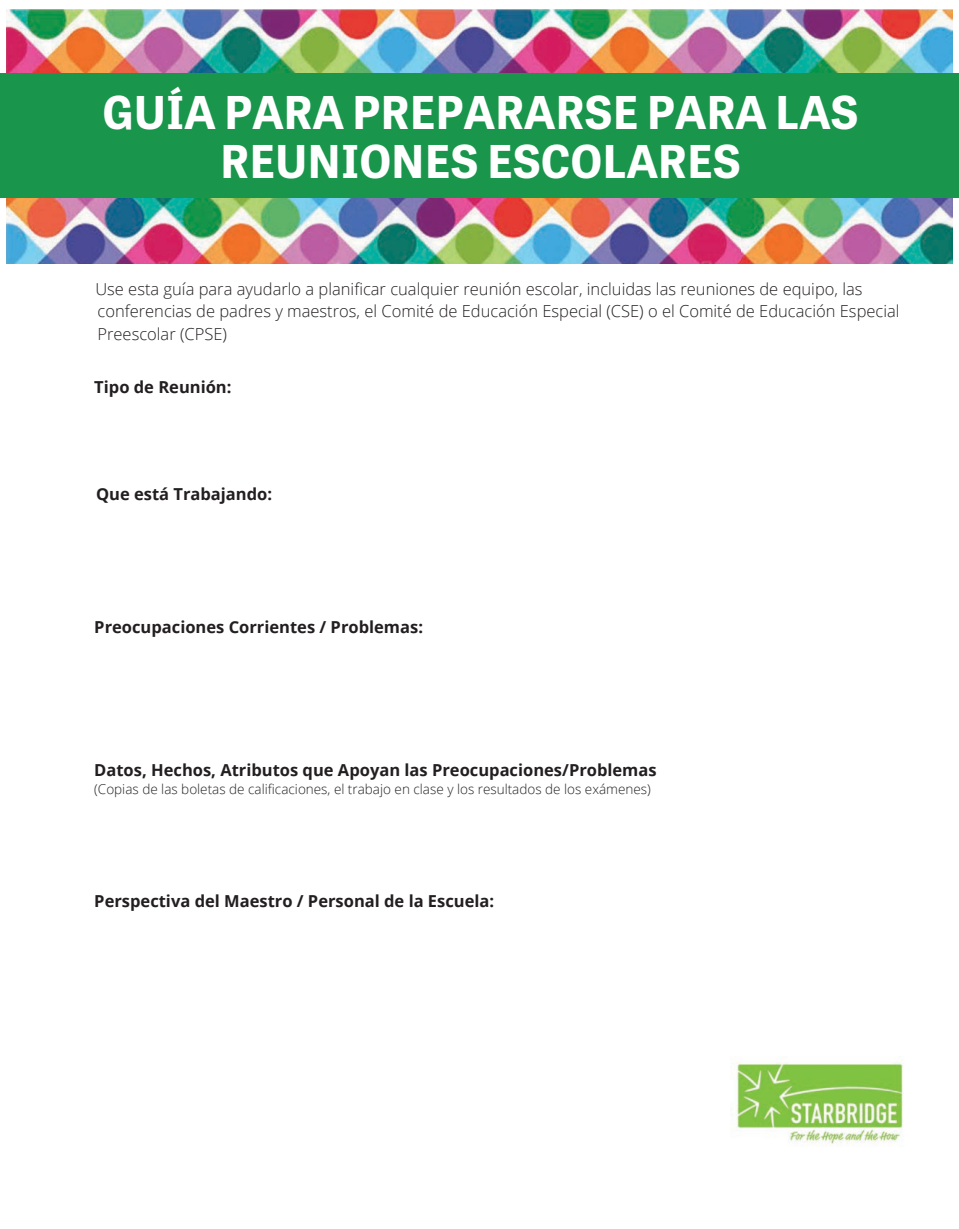
<style>
.page{position:relative;width:959px;height:1229px;background:#fff}
.page>*{position:absolute;margin:0;border:0;box-sizing:border-box;transform-origin:0 0}
.t1{font:700 45px/49.5px "Tablet Gothic";color:#fff;text-align:center}
.t2{font:300 16.5px/22.5px "Open Sans";color:#231f20}
.t3{font:700 16.5px "Open Sans";color:#231f20}
.t4{font:300 13.5px "Open Sans";color:#231f20}
</style>
<div class="page">
<img style="left:7px;top:10px;width:945px;height:253px">
<div style="left:0;top:73px;width:958px;height:124px;background:#19964b"></div>
<img style="left:730px;top:1062px;width:173px;height:83px">
<h1 class="t1" style="left:103px;top:86px;width:757px">GUÍA PARA PREPARARSE PARA LAS<br>REUNIONES ESCOLARES</h1>
<p class="t2" style="left:95px;top:277px;width:805px">Use esta guía para ayudarlo a planificar cualquier reunión escolar, incluidas las reuniones de equipo, las conferencias de padres y maestros, el Comité de Educación Especial (CSE) o el Comité de Educación Especial<br>Preescolar (CPSE)</p>
<p class="t3" style="left:94px;top:375px;width:139px">Tipo de Reunión:</p>
<p class="t3" style="left:96px;top:482px;width:178px">Que está Trabajando:</p>
<p class="t3" style="left:94px;top:615px;width:330px">Preocupaciones Corrientes / Problemas:</p>
<p class="t3" style="left:94px;top:758px;width:564px">Datos, Hechos, Atributos que Apoyan las Preocupaciones/Problemas</p>
<p class="t4" style="left:94px;top:780px;width:558px">(Copias de las boletas de calificaciones, el trabajo en clase y los resultados de los exámenes)</p>
<p class="t3" style="left:94px;top:889px;width:401px">Perspectiva del Maestro / Personal de la Escuela:</p>
</div>
